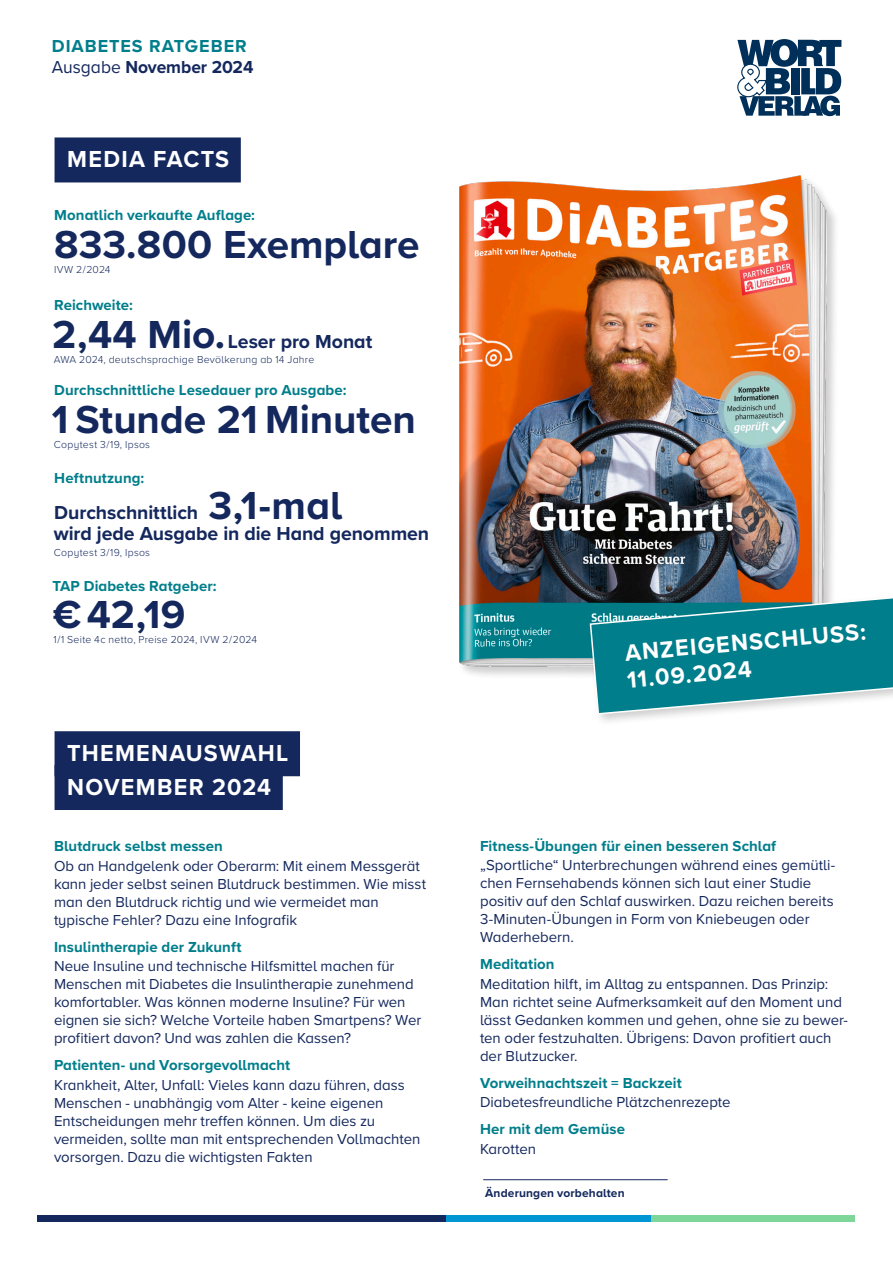
<style>
.page{position:relative;width:893px;height:1263px;background:#fff}
.page>*{position:absolute;margin:0;border:0;box-sizing:border-box;transform-origin:0 0}
.t1{font:700 40.5px "Proxima Nova A";color:#14285d}
.t2{font:700 24px/27px "Proxima Nova A";letter-spacing:.05em;color:#fff}
.t3{font:700 19.5px/21px "Proxima Nova A";letter-spacing:-.005em;color:#14285d}
.t4{font:700 18px/21px "Proxima Nova A";letter-spacing:.03em;color:#007e8b}
.t5{font:15px/18px "Proxima Nova A";letter-spacing:-.005em;color:#14285d}
.t6{font:700 15px "Proxima Nova A";letter-spacing:.005em;color:#007e8b}
.t7{font:700 12px "Proxima Nova A";letter-spacing:.015em;color:#14285d}
.t8{font:300 10.5px "Proxima Nova A";letter-spacing:.025em;color:#14285d}
.s1{font-weight:400;color:#14285d}
.s2{color:#14285d}
.s3{font-size:40.5px}
</style>
<div class="page">
<svg style="left:737px;top:39px;width:104px;height:77px"></svg>
<div style="left:38px;top:1215px;width:408px;height:6px;background:#14285d"></div>
<div style="left:651px;top:1215px;width:204px;height:6px;background:#7ed699"></div>
<div style="left:446px;top:1215px;width:205px;height:6px;background:#0095d3"></div>
<div style="left:457px;top:174px;width:383px;height:506px;background:#000;opacity:.2"></div>
<img style="left:459px;top:175px;width:368px;height:492px">
<div style="left:586px;top:584px;width:307px;height:143px;background:#000;opacity:.2"></div>
<svg style="left:589px;top:586px;width:304px;height:129px;background:#338c94"></svg>
<div style="left:55px;top:137px;width:186px;height:45px;background:#14285d"></div>
<div style="left:55px;top:731px;width:245px;height:45px;background:#14285d"></div>
<div style="left:55px;top:765px;width:228px;height:45px;background:#14285d"></div>
<hr style="left:483px;top:1179px;width:185px;height:1px;background:#14285d">
<p class="t4" style="left:52px;top:35px;width:203px">DIABETES RATGEBER<br><span class="s1">Ausgabe</span> <span class="s2">November 2024</span></p>
<p class="t2" style="left:67px;top:145px;width:163px">MEDIA FACTS</p>
<p class="t6" style="left:54px;top:204px;width:202px">Monatlich verkaufte Auflage:</p>
<p class="t1" style="left:54px;top:214px;width:367px">833.800 Exemplare</p>
<p class="t8" style="left:54px;top:262px;width:58px">IVW 2/ 2024</p>
<p class="t6" style="left:54px;top:294px;width:80px">Reichweite:</p>
<p class="t3" style="left:52px;top:330px;width:322px"><span class="s3">2,44 Mio.</span> Leser pro Monat</p>
<p class="t8" style="left:54px;top:351px;width:262px">AWA 2024, deutschsprachige Bevölkerung ab 14 Jahre</p>
<p class="t6" style="left:54px;top:379px;width:294px">Durchschnittliche Lesedauer pro Ausgabe:</p>
<p class="t1" style="left:52px;top:389px;width:366px">1 Stunde 21 Minuten</p>
<p class="t8" style="left:54px;top:436px;width:98px">Copytest 3 / 19, Ipsos</p>
<p class="t6" style="left:54px;top:466px;width:92px">Heftnutzung:</p>
<p class="t3" style="left:54px;top:501px;width:377px">Durchschnittlich <span class="s3">3,1-mal<br></span>wird jede Ausgabe in die Hand genommen</p>
<p class="t8" style="left:54px;top:545px;width:98px">Copytest 3 / 19, Ipsos</p>
<p class="t6" style="left:52px;top:575px;width:166px">TAP Diabetes Ratgeber:</p>
<p class="t1" style="left:53px;top:585px;width:134px">€ 42,19</p>
<p class="t8" style="left:54px;top:632px;width:205px">1 / 1 Seite 4 c netto, Preise 2024, IVW 2 / 2024</p>
<p class="t2" style="left:67px;top:739px;width:223px">THEMENAUSWAHL</p>
<p class="t2" style="left:67px;top:773px;width:205px">NOVEMBER 2024</p>
<p class="t6" style="left:54px;top:835px;width:170px">Blutdruck selbst messen</p>
<p class="t5" style="left:54px;top:856px;width:374px">Ob an Handgelenk oder Oberarm: Mit einem Messgerät kann jeder selbst seinen Blutdruck bestimmen. Wie misst man den Blutdruck richtig und wie vermeidet man typische Fehler? Dazu eine Infografik</p>
<p class="t6" style="left:54px;top:935px;width:189px">Insulintherapie der Zukunft</p>
<p class="t5" style="left:54px;top:956px;width:369px">Neue Insuline und technische Hilfsmittel machen für Menschen mit Diabetes die Insulintherapie zunehmend komfortabler. Was können moderne Insuline? Für wen eignen sie sich? Welche Vorteile haben Smartpens? Wer profitiert davon? Und was zahlen die Kassen?</p>
<p class="t6" style="left:54px;top:1054px;width:238px">Patienten- und Vorsorgevollmacht</p>
<p class="t5" style="left:54px;top:1075px;width:368px">Krankheit, Alter, Unfall: Vieles kann dazu führen, dass Menschen - unabhängig vom Alter - keine eigenen Entscheidungen mehr treffen können. Um dies zu vermeiden, sollte man mit entsprechenden Vollmachten vorsorgen. Dazu die wichtigsten Fakten</p>
<p class="t2" style="left:623px;top:639px;width:244px;rotate:-5deg">ANZEIGENSCHLUSS:<br>11.09.2024</p>
<p class="t6" style="left:480px;top:834px;width:298px">Fitness-Übungen für einen besseren Schlaf</p>
<p class="t5" style="left:480px;top:855px;width:357px">„Sportliche“ Unterbrechungen während eines gemütli&shy;chen Fernsehabends können sich laut einer Studie positiv auf den Schlaf auswirken. Dazu reichen bereits 3-Minuten-Übungen in Form von Kniebeugen oder Waderhebern.</p>
<p class="t6" style="left:480px;top:953px;width:76px">Meditation</p>
<p class="t5" style="left:480px;top:974px;width:369px">Meditation hilft, im Alltag zu entspannen. Das Prinzip:<br>Man richtet seine Aufmerksamkeit auf den Moment und lässt Gedanken kommen und gehen, ohne sie zu bewer&shy;ten oder festzuhalten. Übrigens: Davon profitiert auch der Blutzucker.</p>
<p class="t6" style="left:480px;top:1071px;width:203px">Vorweihnachtszeit = Backzeit</p>
<p class="t5" style="left:480px;top:1092px;width:252px">Diabetesfreundliche Plätzchenrezepte</p>
<p class="t6" style="left:480px;top:1118px;width:146px">Her mit dem Gemüse</p>
<p class="t5" style="left:480px;top:1139px;width:58px">Karotten</p>
<p class="t7" style="left:485px;top:1184px;width:141px">Änderungen vorbehalten</p>
</div>
